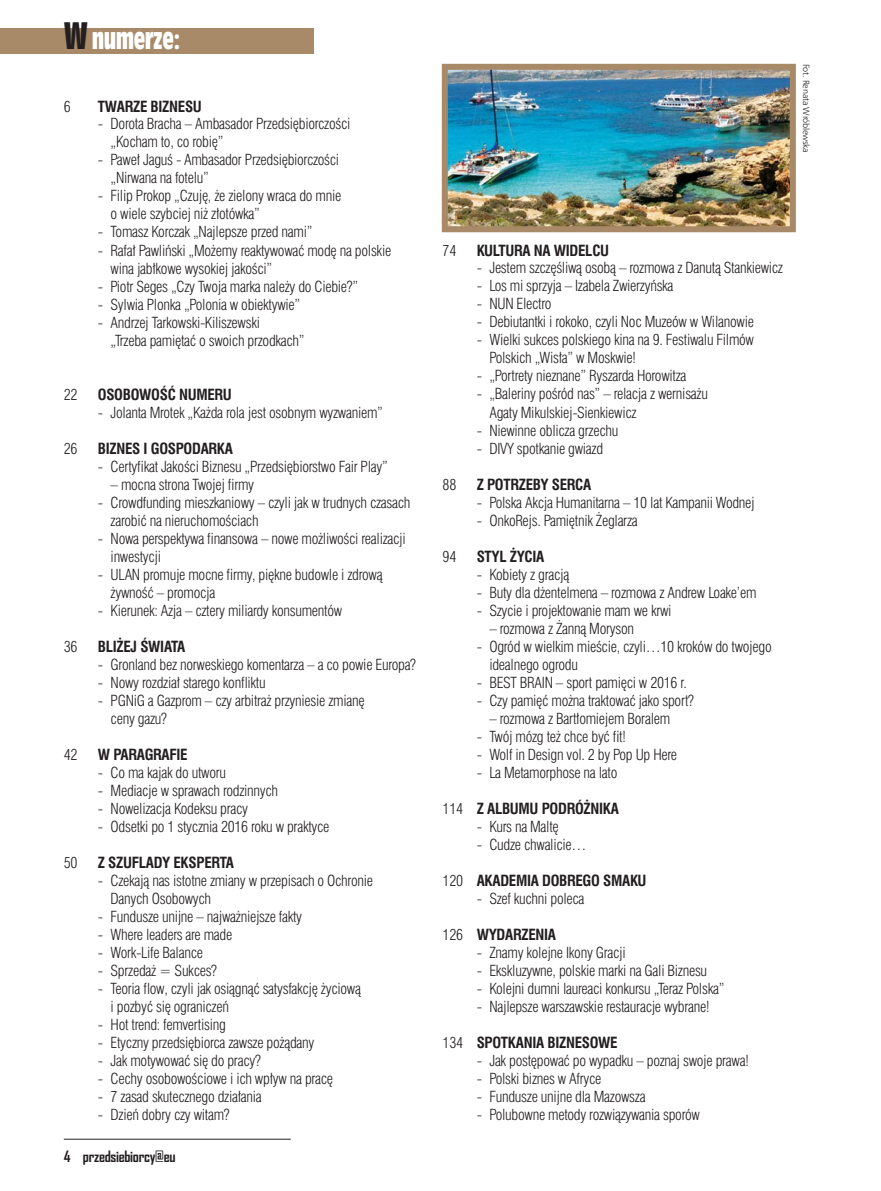
<style>
.page{position:relative;width:881px;height:1191px;background:#fff}
.page>*{position:absolute;margin:0;border:0;box-sizing:border-box;transform-origin:0 0}
.t1{font:27px "Incised 901 Bd Cn EU";letter-spacing:-.02em;color:#fff}
.t2{font:15px/18px "Swis 721 Lt Cn EU";letter-spacing:-.02em;color:#231f20}
.t3{font:700 15px "Swis 721 Cn EU";letter-spacing:-.02em;color:#231f20}
.t4{font:700 15px "Agency FB";letter-spacing:-.02em;color:#231f20}
.t5{font:9px "Humnst 777 Lt EU";letter-spacing:-.02em;color:#231f20}
.s1{font-size:36px;color:#231f20}
.s2{font-family:"Swis 721 Lt Cn EU";font-weight:400}
</style>
<div class="page">
<div style="left:0;top:28px;width:313px;height:26px;background:#a88a69"></div>
<hr style="left:64px;top:1139px;width:226px;height:1px;background:#231f20">
<img style="left:448px;top:71px;width:340px;height:154px">
<div style="left:441px;top:64px;width:354px;height:168px;border:6px solid #a88a69"></div>
<h1 class="t1" style="left:64px;top:23px;width:118px"><span class="s1">W</span> numerze:</h1>
<p class="t2" style="left:64px;top:98px;width:9px">6</p>
<p class="t3" style="left:98px;top:98px;width:105px">TWARZE BIZNESU</p>
<p class="t2" style="left:111px;top:116px;width:241px;text-indent:-13px">- Dorota Bracha – Ambasador Przedsiębiorczości „Kocham to, co robię”</p>
<p class="t2" style="left:111px;top:152px;width:230px;text-indent:-13px">- Paweł Jaguś - Ambasador Przedsiębiorczości „Nirwana na fotelu”</p>
<p class="t2" style="left:111px;top:188px;width:232px;text-indent:-13px">- Filip Prokop „Czuję, że zielony wraca do mnie o wiele szybciej niż złotówka”</p>
<p class="t2" style="left:98px;top:224px;width:216px">- Tomasz Korczak „Najlepsze przed nami”</p>
<p class="t2" style="left:111px;top:242px;width:282px;text-indent:-13px">- Rafał Pawliński „Możemy reaktywować modę na polskie wina jabłkowe wysokiej jakości”</p>
<p class="t2" style="left:98px;top:278px;width:262px">- Piotr Seges „Czy Twoja marka należy do Ciebie?”</p>
<p class="t2" style="left:98px;top:296px;width:204px">- Sylwia Plonka „Polonia w obiektywie”</p>
<p class="t2" style="left:111px;top:314px;width:195px;text-indent:-13px">- Andrzej Tarkowski-Kiliszewski<br>„Trzeba pamiętać o swoich przodkach”</p>
<p class="t2" style="left:64px;top:386px;width:15px">22</p>
<p class="t3" style="left:98px;top:386px;width:135px">OSOBOWOŚĆ NUMERU</p>
<p class="t2" style="left:98px;top:404px;width:286px">- Jolanta Mrotek „Każda rola jest osobnym wyzwaniem”</p>
<p class="t2" style="left:64px;top:440px;width:15px">26</p>
<p class="t3" style="left:98px;top:440px;width:137px">BIZNES I GOSPODARKA</p>
<p class="t2" style="left:98px;top:458px;width:291px">- Certyfikat Jakości Biznesu „Przedsiębiorstwo Fair Play”</p>
<p class="t2" style="left:111px;top:476px;width:145px">– mocna strona Twojej firmy</p>
<p class="t2" style="left:111px;top:494px;width:301px;text-indent:-13px">- Crowdfunding mieszkaniowy – czyli jak w trudnych czasach zarobić na nieruchomościach</p>
<p class="t2" style="left:111px;top:530px;width:296px;text-indent:-13px">- Nowa perspektywa finansowa – nowe możliwości realizacji inwestycji</p>
<p class="t2" style="left:111px;top:566px;width:273px;text-indent:-13px">- ULAN promuje mocne firmy, piękne budowle i zdrową żywność – promocja</p>
<p class="t2" style="left:98px;top:602px;width:246px">- Kierunek: Azja – cztery miliardy konsumentów</p>
<p class="t2" style="left:64px;top:638px;width:15px">36</p>
<p class="t3" style="left:98px;top:638px;width:89px">BLIŻEJ ŚWIATA</p>
<p class="t2" style="left:98px;top:656px;width:320px">- Gronland bez norweskiego komentarza – a co powie Europa?</p>
<p class="t2" style="left:98px;top:674px;width:169px">- Nowy rozdział starego konfliktu</p>
<p class="t2" style="left:111px;top:692px;width:255px;text-indent:-13px">- PGNiG a Gazprom – czy arbitraż przyniesie zmianę ceny gazu?</p>
<p class="t2" style="left:64px;top:746px;width:15px">42</p>
<p class="t3" style="left:98px;top:746px;width:91px">W PARAGRAFIE</p>
<p class="t2" style="left:98px;top:764px;width:130px">- Co ma kajak do utworu</p>
<p class="t2" style="left:98px;top:782px;width:182px">- Mediacje w sprawach rodzinnych</p>
<p class="t2" style="left:98px;top:800px;width:152px">- Nowelizacja Kodeksu pracy</p>
<p class="t2" style="left:98px;top:818px;width:233px">- Odsetki po 1 stycznia 2016 roku w praktyce</p>
<p class="t2" style="left:64px;top:854px;width:15px">50</p>
<p class="t3" style="left:98px;top:854px;width:138px">Z SZUFLADY EKSPERTA</p>
<p class="t2" style="left:111px;top:872px;width:264px;text-indent:-13px">- Czekają nas istotne zmiany w przepisach o Ochronie<br>Danych Osobowych</p>
<p class="t2" style="left:98px;top:908px;width:206px">- Fundusze unijne – najważniejsze fakty</p>
<p class="t2" style="left:98px;top:926px;width:136px">- Where leaders are made</p>
<p class="t2" style="left:98px;top:944px;width:107px">- Work-Life Balance</p>
<p class="t2" style="left:98px;top:962px;width:121px">- Sprzedaż = Sukces?</p>
<p class="t2" style="left:111px;top:980px;width:252px;text-indent:-13px">- Teoria flow, czyli jak osiągnąć satysfakcję życiową i pozbyć się ograniczeń</p>
<p class="t2" style="left:98px;top:1016px;width:129px">- Hot trend: femvertising</p>
<p class="t2" style="left:98px;top:1034px;width:218px">- Etyczny przedsiębiorca zawsze pożądany</p>
<p class="t2" style="left:98px;top:1052px;width:164px">- Jak motywować się do pracy?</p>
<p class="t2" style="left:98px;top:1070px;width:237px">- Cechy osobowościowe i ich wpływ na pracę</p>
<p class="t2" style="left:98px;top:1088px;width:165px">- 7 zasad skutecznego działania</p>
<p class="t2" style="left:98px;top:1106px;width:133px">- Dzień dobry czy witam?</p>
<p class="t4" style="left:64px;top:1148px;width:113px">4 przedsiebiorcy@eu</p>
<p class="t5" style="left:811px;top:64px;width:90px;rotate:90deg">Fot. Renata Wróblewska</p>
<p class="t2" style="left:442px;top:242px;width:15px">74</p>
<p class="t3" style="left:476px;top:242px;width:134px">KULTURA NA WIDELCU</p>
<p class="t2" style="left:476px;top:260px;width:308px">- Jestem szczęśliwą osobą – rozmowa z Danutą Stankiewicz</p>
<p class="t2" style="left:476px;top:278px;width:198px">- Los mi sprzyja – Izabela Zwierzyńska</p>
<p class="t2" style="left:476px;top:296px;width:76px">- NUN Electro</p>
<p class="t2" style="left:476px;top:314px;width:279px">- Debiutantki i rokoko, czyli Noc Muzeów w Wilanowie</p>
<p class="t2" style="left:489px;top:332px;width:266px;text-indent:-13px">- Wielki sukces polskiego kina na 9. Festiwalu Filmów<br>Polskich „Wisła” w Moskwie!</p>
<p class="t2" style="left:476px;top:368px;width:211px">- „Portrety nieznane” Ryszarda Horowitza</p>
<p class="t2" style="left:489px;top:386px;width:220px;text-indent:-13px">- „Baleriny pośród nas” – relacja z wernisażu<br>Agaty Mikulskiej-Sienkiewicz</p>
<p class="t2" style="left:476px;top:422px;width:143px">- Niewinne oblicza grzechu</p>
<p class="t2" style="left:476px;top:440px;width:128px">- DIVY spotkanie gwiazd</p>
<p class="t2" style="left:442px;top:476px;width:15px">88</p>
<p class="t3" style="left:476px;top:476px;width:116px">Z POTRZEBY SERCA</p>
<p class="t2" style="left:476px;top:494px;width:279px">- Polska Akcja Humanitarna – 10 lat Kampanii Wodnej</p>
<p class="t2" style="left:476px;top:512px;width:162px">- OnkoRejs. Pamiętnik Żeglarza</p>
<p class="t2" style="left:442px;top:548px;width:15px">94</p>
<p class="t3" style="left:476px;top:548px;width:69px">STYL ŻYCIA</p>
<p class="t2" style="left:476px;top:566px;width:94px">- Kobiety z gracją</p>
<p class="t2" style="left:476px;top:584px;width:281px">- Buty dla dżentelmena – rozmowa z Andrew Loake’em</p>
<p class="t2" style="left:476px;top:602px;width:196px">- Szycie i projektowanie mam we krwi</p>
<p class="t2" style="left:489px;top:620px;width:146px">– rozmowa z Żanną Moryson</p>
<p class="t2" style="left:489px;top:638px;width:284px;text-indent:-13px">- Ogród w wielkim mieście, czyli…10 kroków do twojego idealnego ogrodu</p>
<p class="t2" style="left:476px;top:674px;width:212px">- BEST BRAIN – sport pamięci w 2016 r.</p>
<p class="t2" style="left:476px;top:692px;width:219px">- Czy pamięć można traktować jako sport?</p>
<p class="t2" style="left:489px;top:710px;width:182px">– rozmowa z Bartłomiejem Boralem</p>
<p class="t2" style="left:476px;top:728px;width:151px">- Twój mózg też chce być fit!</p>
<p class="t2" style="left:476px;top:746px;width:202px">- Wolf in Design vol. 2 by Pop Up Here</p>
<p class="t2" style="left:476px;top:764px;width:142px">- La Metamorphose na lato</p>
<p class="t3" style="left:442px;top:800px;width:178px"><span class="s2">114</span> Z ALBUMU PODRÓŻNIKA</p>
<p class="t2" style="left:476px;top:818px;width:84px">- Kurs na Maltę</p>
<p class="t2" style="left:476px;top:836px;width:111px">- Cudze chwalicie…</p>
<p class="t3" style="left:442px;top:872px;width:205px"><span class="s2">120</span> AKADEMIA DOBREGO SMAKU</p>
<p class="t2" style="left:476px;top:890px;width:109px">- Szef kuchni poleca</p>
<p class="t3" style="left:442px;top:926px;width:115px"><span class="s2">126</span> WYDARZENIA</p>
<p class="t2" style="left:476px;top:944px;width:151px">- Znamy kolejne Ikony Gracji</p>
<p class="t2" style="left:476px;top:962px;width:232px">- Ekskluzywne, polskie marki na Gali Biznesu</p>
<p class="t2" style="left:476px;top:980px;width:249px">- Kolejni dumni laureaci konkursu „Teraz Polska”</p>
<p class="t2" style="left:476px;top:998px;width:234px">- Najlepsze warszawskie restauracje wybrane!</p>
<p class="t3" style="left:442px;top:1034px;width:176px"><span class="s2">134</span> SPOTKANIA BIZNESOWE</p>
<p class="t2" style="left:476px;top:1052px;width:273px">- Jak postępować po wypadku – poznaj swoje prawa!</p>
<p class="t2" style="left:476px;top:1070px;width:126px">- Polski biznes w Afryce</p>
<p class="t2" style="left:476px;top:1088px;width:170px">- Fundusze unijne dla Mazowsza</p>
<p class="t2" style="left:476px;top:1106px;width:225px">- Polubowne metody rozwiązywania sporów</p>
</div>
